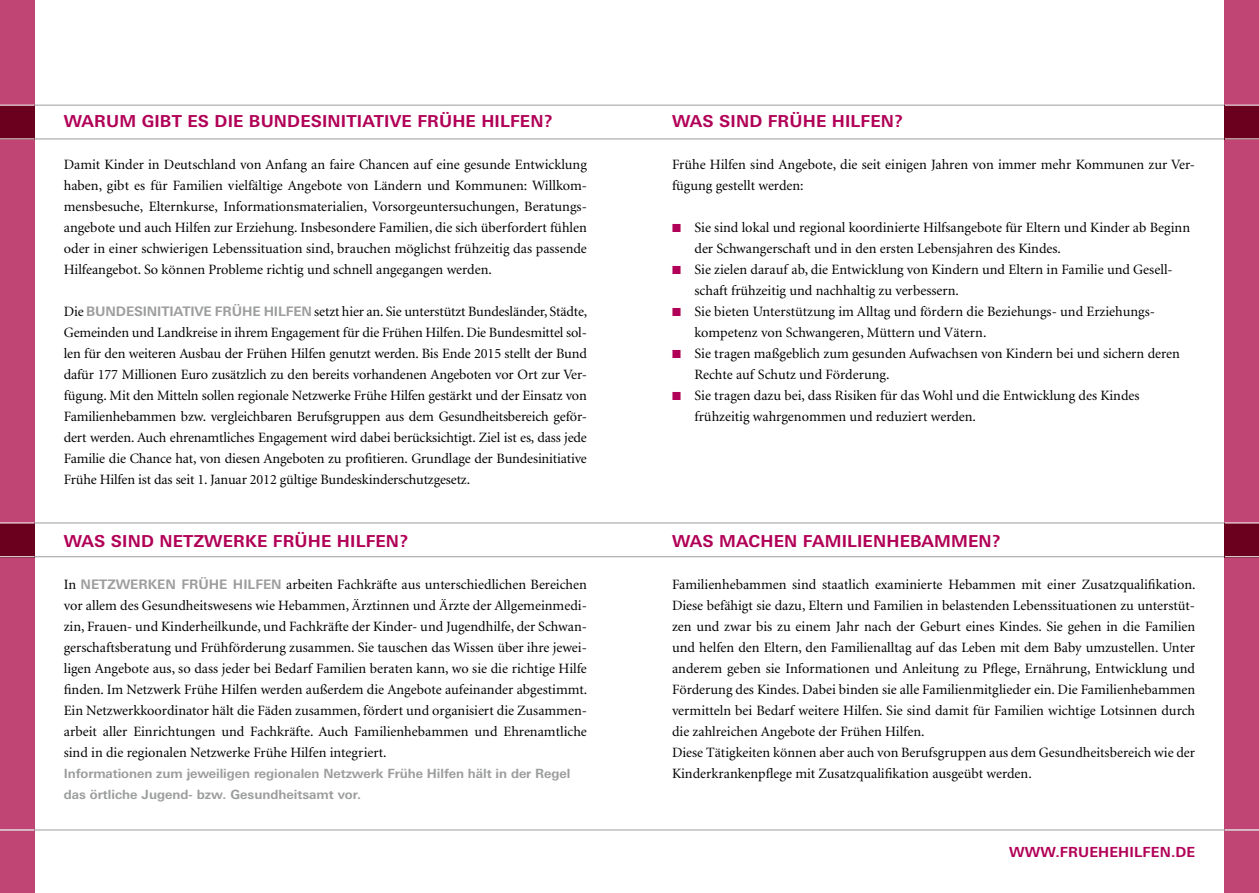
<style>
.page{position:relative;width:1259px;height:893px;background:#fff}
.page>*{position:absolute;margin:0;border:0;box-sizing:border-box;transform-origin:0 0}
.t1{font:700 16.5px "Linotype Univers Basic";letter-spacing:.01em;color:#b10057}
.t2{font:14.25px/21px "Minion";color:#000;text-align:justify}
.t3{font:700 13.95px "Linotype Univers Basic";letter-spacing:.01em;color:#b10057}
.t4{font:700 12.75px/21px "Linotype Univers Basic";letter-spacing:-.005em;color:#9c9d9d}
.s1{font-family:"Linotype Univers Basic";font-weight:700;font-size:13.2px;color:#9c9d9d}
</style>
<div class="page">
<div style="left:0;top:0;width:34px;height:893px;background:#c04474"></div>
<div style="left:1225px;top:0;width:34px;height:893px;background:#c04474"></div>
<hr style="left:0;top:830px;width:1259px;height:1px;background:#9c9d9d">
<div style="left:0;top:106px;width:34px;height:34px;background:#6a001e"></div>
<hr style="left:34px;top:139px;width:1190px;height:1px;background:#9c9d9d">
<hr style="left:34px;top:105px;width:1190px;height:1px;background:#9c9d9d">
<div style="left:1225px;top:106px;width:34px;height:34px;background:#6a001e"></div>
<div style="left:0;top:523px;width:34px;height:34px;background:#6a001e"></div>
<hr style="left:34px;top:556px;width:1191px;height:1px;background:#9c9d9d">
<hr style="left:34px;top:523px;width:1191px;height:1px;background:#9c9d9d">
<div style="left:1225px;top:523px;width:34px;height:34px;background:#6a001e"></div>
<hr style="left:0;top:139px;width:34px;height:1px;background:#fff">
<hr style="left:0;top:105px;width:34px;height:1px;background:#fff">
<hr style="left:1225px;top:139px;width:34px;height:1px;background:#fff">
<hr style="left:1225px;top:105px;width:34px;height:1px;background:#fff">
<hr style="left:1225px;top:556px;width:34px;height:1px;background:#fff">
<hr style="left:1225px;top:523px;width:34px;height:1px;background:#fff">
<hr style="left:0;top:556px;width:34px;height:1px;background:#fff">
<hr style="left:0;top:523px;width:34px;height:1px;background:#fff">
<hr style="left:1225px;top:830px;width:34px;height:1px;background:#fff">
<hr style="left:0;top:830px;width:34px;height:1px;background:#fff">
<p class="t1" style="left:64px;top:111px;width:490px">WARU M GIBT ES DIE BU NDESINITIATIVE FRÜHE H ILFEN?</p>
<p class="t2" style="left:64px;top:154px;width:525px">Damit Kinder in Deutschland von Anfang an faire Chancen auf eine gesunde Entwicklung haben, gibt es für Familien vielfältige Angebote von Ländern und Kommunen: Willkom&shy;mensbesuche, Elternkurse, Informationsmaterialien, Vorsorgeuntersuchungen, Beratungs&shy;angebote und auch Hilfen zur Erziehung. Insbesondere Familien, die sich überfordert fühlen oder in einer schwierigen Lebenssituation sind, brauchen möglichst frühzeitig das passende Hilfeangebot. So können Probleme richtig und schnell angegangen werden.</p>
<p class="t2" style="left:64px;top:301px;width:525px">Die <span class="s1">BU NDESINIT IAT IVE FRÜHE H ILFEN</span> setzt hier an. Sie unterstützt Bundesländer, Städte, Gemeinden und Landkreise in ihrem Engagement für die Frühen Hilfen. Die Bundesmittel sol&shy;len für den weiteren Ausbau der Frühen Hilfen genutzt werden. Bis Ende 2015 stellt der Bund dafür 177 Millionen Euro zusätzlich zu den bereits vorhandenen Angeboten vor Ort zur Ver&shy;fügung. Mit den Mitteln sollen regionale Netzwerke Frühe Hilfen gestärkt und der Einsatz von Familienhebammen bzw. vergleichbaren Berufsgruppen aus dem Gesundheitsbereich geför&shy;dert werden. Auch ehrenamtliches Engagement wird dabei berücksichtigt. Ziel ist es, dass jede Familie die Chance hat, von diesen Angeboten zu profitieren. Grundlage der Bundesinitiative Frühe Hilfen ist das seit 1. Januar 2012 gültige Bundeskinderschutzgesetz.</p>
<p class="t1" style="left:64px;top:531px;width:346px">WAS SIND N ETZWERKE FRÜHE H ILFEN?</p>
<p class="t2" style="left:64px;top:574px;width:525px">In <span class="s1">N ETZWERKEN FRÜHE H ILFEN</span> arbeiten Fachkräfte aus unterschiedlichen Bereichen vor allem des Gesundheitswesens wie Hebammen, Ärztinnen und Ärzte der Allgemeinmedi&shy;zin, Frauen- und Kinderheilkunde, und Fachkräfte der Kinder- und Jugendhilfe, der Schwan&shy;gerschaftsberatung und Frühförderung zusammen. Sie tauschen das Wissen über ihre jewei&shy;ligen Angebote aus, so dass jeder bei Bedarf Familien beraten kann, wo sie die richtige Hilfe finden. Im Netzwerk Frühe Hilfen werden außerdem die Angebote aufeinander abgestimmt.<br>Ein Netzwerkkoordinator hält die Fäden zusammen, fördert und organisiert die Zusammen&shy;arbeit aller Einrichtungen und Fachkräfte. Auch Familienhebammen und Ehrenamtliche sind in die regionalen Netzwerke Frühe Hilfen integriert.</p>
<p class="t4" style="left:64px;top:762px;width:508px">I NFORMATIONEN ZUM JEWEILIGEN REGIONALEN NETZWERK FRÜHE H ILFEN HÄLT IN DER REGEL<br>DAS ÖRTLICHE JUGEND- BZW. GESUNDHEITSAMT VOR.</p>
<p class="t1" style="left:672px;top:111px;width:233px">WAS SIND FRÜHE H ILFEN?</p>
<p class="t2" style="left:672px;top:154px;width:524px">Frühe Hilfen sind Angebote, die seit einigen Jahren von immer mehr Kommunen zur Ver&shy;fügung gestellt werden:</p>
<p class="t2" style="left:694px;top:217px;width:497px;text-align:left">Sie sind lokal und regional koordinierte Hilfsangebote für Eltern und Kinder ab Beginn der Schwangerschaft und in den ersten Lebensjahren des Kindes.<br>Sie zielen darauf ab, die Entwicklung von Kindern und Eltern in Familie und Gesell&shy;schaft frühzeitig und nachhaltig zu verbessern.<br>Sie bieten Unterstützung im Alltag und fördern die Beziehungs- und Erziehungs&shy;kompetenz von Schwangeren, Müttern und Vätern.<br>Sie tragen maßgeblich zum gesunden Aufwachsen von Kindern bei und sichern deren Rechte auf Schutz und Förderung.<br>Sie tragen dazu bei, dass Risiken für das Wohl und die Entwicklung des Kindes frühzeitig wahrgenommen und reduziert werden.</p>
<p class="t1" style="left:672px;top:531px;width:330px">WAS MACHEN FAMILIENHEBAMMEN?</p>
<p class="t2" style="left:672px;top:574px;width:525px;text-align:left">Familienhebammen sind staatlich examinierte Hebammen mit einer Zusatzqualifikation.<br>Diese befähigt sie dazu, Eltern und Familien in belastenden Lebenssituationen zu unterstüt&shy;zen und zwar bis zu einem Jahr nach der Geburt eines Kindes. Sie gehen in die Familien und helfen den Eltern, den Familienalltag auf das Leben mit dem Baby umzustellen. Unter anderem geben sie Informationen und Anleitung zu Pflege, Ernährung, Entwicklung und Förderung des Kindes. Dabei binden sie alle Familienmitglieder ein. Die Familienhebammen vermitteln bei Bedarf weitere Hilfen. Sie sind damit für Familien wichtige Lotsinnen durch die zahlreichen Angebote der Frühen Hilfen.<br>Diese Tätigkeiten können aber auch von Berufsgruppen aus dem Gesundheitsbereich wie der Kinderkrankenpflege mit Zusatzqualifikation ausgeübt werden.</p>
<p class="t3" style="left:1009px;top:843px;width:187px">WWW.FRU EHEHILFEN.DE</p>
</div>
